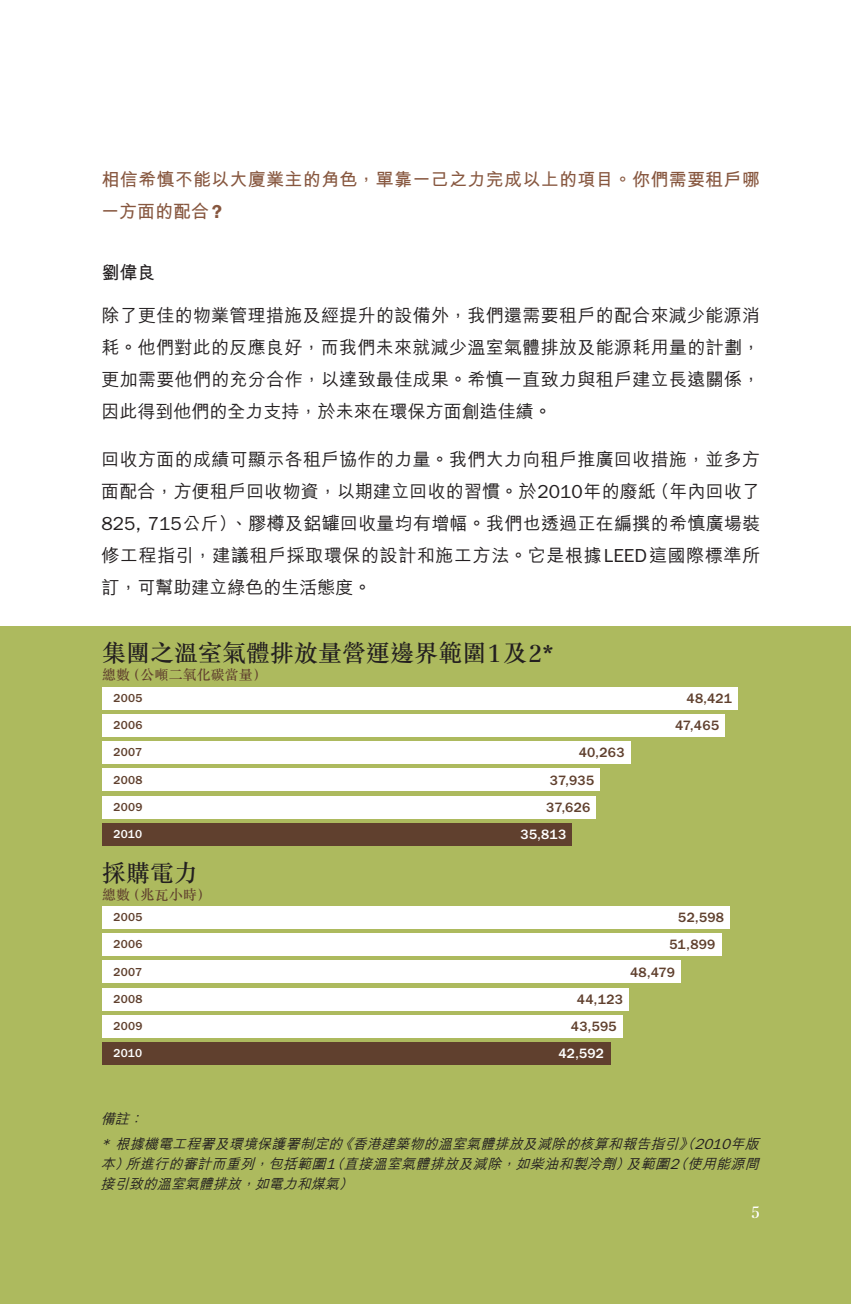
<style>
.page{position:relative;width:851px;height:1304px;background:#fff}
.page>*{position:absolute;margin:0;border:0;box-sizing:border-box;transform-origin:0 0}
.t1{font:500 24px "M Sung HK";color:#231f20}
.t2{font:500 18px/32px "M Hei HK";letter-spacing:.02em;color:#231f20;text-align:justify}
.t3{font:700 18px/32px "M Hei HK";letter-spacing:.015em;color:#87573f}
.t4{font:700 18px "M Hei HK";color:#231f20}
.t5{font:16px "Centennial LT Std";color:#fff}
.t6{font:italic 500 14px/25.6px "M Hei HK";color:#231f20}
.t7{font:500 14px "ITC Franklin Gothic Std";letter-spacing:.015em;color:#60402e}
.t8{font:500 14px "M Sung HK";color:#60402e}
.t9{font:500 14px "ITC Franklin Gothic Std";letter-spacing:.015em;color:#fff}
.t10{font:500 12px "ITC Franklin Gothic Std";letter-spacing:.025em;color:#60402e}
.t11{font:500 12px "ITC Franklin Gothic Std";letter-spacing:.01em;color:#fff}
.s1{font-family:"ITC Franklin Gothic Std";font-weight:600;font-size:18.8px}
.s2{font-family:"ITC Franklin Gothic Std";font-weight:400;font-size:18.8px}
.s3{font-family:"Centennial LT Std";font-weight:400}
.s4{font-family:"ITC Franklin Gothic Std";font-weight:400;font-size:14.6px}
</style>
<div class="page">
<div style="left:0;top:626px;width:850px;height:678px;background:#adba5e"></div>
<div style="left:102px;top:906px;width:627px;height:23px;background:#fff"></div>
<div style="left:102px;top:933px;width:619px;height:23px;background:#fff"></div>
<div style="left:102px;top:961px;width:578px;height:22px;background:#fff"></div>
<div style="left:102px;top:988px;width:526px;height:22px;background:#fff"></div>
<div style="left:102px;top:1015px;width:520px;height:23px;background:#fff"></div>
<div style="left:102px;top:1042px;width:508px;height:23px;background:#60402e"></div>
<div style="left:102px;top:687px;width:635px;height:23px;background:#fff"></div>
<div style="left:102px;top:714px;width:622px;height:23px;background:#fff"></div>
<div style="left:102px;top:741px;width:528px;height:23px;background:#fff"></div>
<div style="left:102px;top:769px;width:498px;height:22px;background:#fff"></div>
<div style="left:102px;top:796px;width:493px;height:22px;background:#fff"></div>
<div style="left:102px;top:823px;width:470px;height:23px;background:#60402e"></div>
<p class="t3" style="left:101px;top:162px;width:660px">相信希慎不能以大廈業主的角色，單靠一己之力完成以上的項目。你們需要租戶哪一方面的配合<span class="s1">?</span></p>
<p class="t4" style="left:101px;top:259px;width:55px">劉偉良</p>
<p class="t2" style="left:101px;top:298px;width:660px">除了更佳的物業管理措施及經提升的設備外，我們還需要租戶的配合來減少能源消耗。他們對此的反應良好，而我們未來就減少溫室氣體排放及能源耗用量的計劃，更加需要他們的充分合作，以達致最佳成果。希慎一直致力與租戶建立長遠關係，因此得到他們的全力支持，於未來在環保方面創造佳績。</p>
<p class="t2" style="left:101px;top:442px;width:660px">回收方面的成績可顯示各租戶協作的力量。我們大力向租戶推廣回收措施，並多方面配合，方便租戶回收物資，以期建立回收的習慣。於<span class="s2">2010</span>年的廢紙（年內回收了<span class="s2">825, 715</span>公斤）、膠樽及鋁罐回收量均有增幅。我們也透過正在編撰的希慎廣場裝修工程指引，建議租戶採取環保的設計和施工方法。它是根據<span class="s2">LEED</span>這國際標準所訂，可幫助建立綠色的生活態度。</p>
<h1 class="t1" style="left:102px;top:636px;width:453px">集團之溫室氣體排放量營運邊界範圍<span class="s3">1</span>及<span class="s3">2*</span></h1>
<p class="t8" style="left:102px;top:665px;width:166px">總數（公噸二氧化碳當量）</p>
<p class="t10" style="left:113px;top:692px;width:31px">2005</p>
<p class="t7" style="left:686px;top:690px;width:47px">48,421</p>
<p class="t10" style="left:113px;top:718px;width:31px">2006</p>
<p class="t7" style="left:675px;top:717px;width:46px">47,465</p>
<p class="t10" style="left:113px;top:746px;width:30px">2007</p>
<p class="t7" style="left:578px;top:745px;width:47px">40,263</p>
<p class="t10" style="left:113px;top:773px;width:31px">2008</p>
<p class="t7" style="left:550px;top:772px;width:46px">37,935</p>
<p class="t10" style="left:113px;top:800px;width:31px">2009</p>
<p class="t7" style="left:546px;top:799px;width:46px">37,626</p>
<p class="t11" style="left:113px;top:827px;width:30px">2010</p>
<p class="t9" style="left:520px;top:826px;width:47px">35,813</p>
<h1 class="t1" style="left:102px;top:856px;width:98px">採購電力</h1>
<p class="t8" style="left:102px;top:885px;width:110px">總數（兆瓦小時）</p>
<p class="t10" style="left:113px;top:911px;width:31px">2005</p>
<p class="t7" style="left:678px;top:910px;width:47px">52,598</p>
<p class="t10" style="left:113px;top:938px;width:31px">2006</p>
<p class="t7" style="left:669px;top:937px;width:48px">51,899</p>
<p class="t10" style="left:113px;top:965px;width:30px">2007</p>
<p class="t7" style="left:630px;top:964px;width:47px">48,479</p>
<p class="t10" style="left:113px;top:992px;width:31px">2008</p>
<p class="t7" style="left:576px;top:991px;width:47px">44,123</p>
<p class="t10" style="left:113px;top:1019px;width:31px">2009</p>
<p class="t7" style="left:570px;top:1018px;width:47px">43,595</p>
<p class="t11" style="left:113px;top:1047px;width:30px">2010</p>
<p class="t9" style="left:558px;top:1046px;width:47px">42,592</p>
<p class="t6" style="left:101px;top:1105px;width:664px">備註：<br><span class="s4">*</span> 根據機電工程署及環境保護署制定的《香港建築物的溫室氣體排放及減除的核算和報告指引》（<span class="s4">2010</span>年版</p>
<p class="t6" style="left:101px;top:1153px;width:664px;line-height:20px">本）所進行的審計而重列，包括範圍<span class="s4">1</span>（直接溫室氣體排放及減除，如柴油和製冷劑）及範圍<span class="s4">2</span>（使用能源間接引致的溫室氣體排放，如電力和煤氣）</p>
<p class="t5" style="left:750px;top:1203px;width:11px">5</p>
</div>
